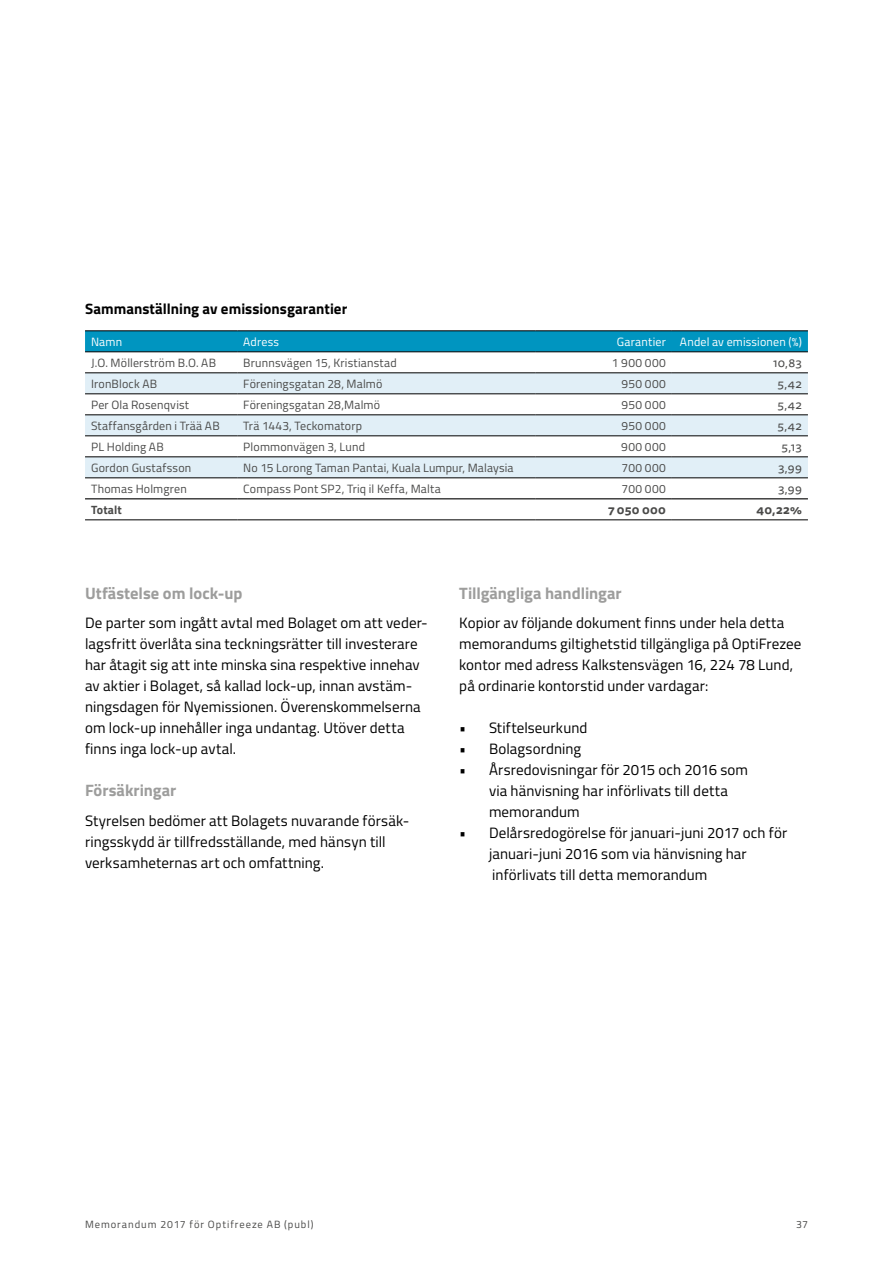
<style>
.page{position:relative;width:893px;height:1263px;background:#fff}
.page>*{position:absolute;margin:0;border:0;box-sizing:border-box;transform-origin:0 0}
.t1{font:700 16.5px "Titillium";color:#9d9d9c}
.t2{font:15px/21px "Titillium";letter-spacing:.005em;color:#000}
.t3{font:700 15px "Titillium";letter-spacing:.005em;color:#000}
.t4{font:12px "Titillium";letter-spacing:.015em;color:#4a4a49}
.t5{font:12px "Titillium";letter-spacing:.015em;color:#fff}
.t6{font:12px "Tisa Sans Pro";letter-spacing:.02em;color:#4a4a49}
.t7{font:700 12px "Tisa Sans Pro";letter-spacing:.025em;color:#4a4a49}
.t8{font:700 12px "Titillium";letter-spacing:.01em;color:#4a4a49}
.t9{font:10.5px "Titillium";letter-spacing:.09em;color:#4a4a49}
</style>
<div class="page">
<div style="left:85px;top:332px;width:723px;height:20px;background:#0095c0"></div>
<svg style="left:85px;top:374px;width:723px;height:104px;fill:#e1eff7"></svg>
<hr style="left:85px;top:457px;width:152px;height:1px;background:#000">
<hr style="left:237px;top:457px;width:299px;height:1px;background:#000">
<hr style="left:536px;top:457px;width:136px;height:1px;background:#000">
<hr style="left:672px;top:457px;width:136px;height:1px;background:#000">
<hr style="left:85px;top:352px;width:152px;height:1px;background:#000">
<hr style="left:237px;top:352px;width:299px;height:1px;background:#000">
<hr style="left:536px;top:352px;width:136px;height:1px;background:#000">
<hr style="left:672px;top:352px;width:136px;height:1px;background:#000">
<hr style="left:85px;top:373px;width:152px;height:1px;background:#000">
<hr style="left:237px;top:373px;width:299px;height:1px;background:#000">
<hr style="left:536px;top:373px;width:136px;height:1px;background:#000">
<hr style="left:672px;top:373px;width:136px;height:1px;background:#000">
<hr style="left:85px;top:394px;width:152px;height:1px;background:#000">
<hr style="left:237px;top:394px;width:299px;height:1px;background:#000">
<hr style="left:536px;top:394px;width:136px;height:1px;background:#000">
<hr style="left:672px;top:394px;width:136px;height:1px;background:#000">
<hr style="left:85px;top:415px;width:152px;height:1px;background:#000">
<hr style="left:237px;top:415px;width:299px;height:1px;background:#000">
<hr style="left:536px;top:415px;width:136px;height:1px;background:#000">
<hr style="left:672px;top:415px;width:136px;height:1px;background:#000">
<hr style="left:85px;top:436px;width:152px;height:1px;background:#000">
<hr style="left:237px;top:436px;width:299px;height:1px;background:#000">
<hr style="left:536px;top:436px;width:136px;height:1px;background:#000">
<hr style="left:672px;top:436px;width:136px;height:1px;background:#000">
<hr style="left:85px;top:478px;width:152px;height:1px;background:#000">
<hr style="left:237px;top:478px;width:299px;height:1px;background:#000">
<hr style="left:536px;top:478px;width:136px;height:1px;background:#000">
<hr style="left:672px;top:478px;width:136px;height:1px;background:#000">
<hr style="left:85px;top:331px;width:152px;height:1px;background:#000">
<hr style="left:237px;top:331px;width:299px;height:1px;background:#000">
<hr style="left:536px;top:331px;width:136px;height:1px;background:#000">
<hr style="left:672px;top:331px;width:136px;height:1px;background:#000">
<hr style="left:85px;top:520px;width:152px;height:1px;background:#000">
<hr style="left:237px;top:520px;width:299px;height:1px;background:#000">
<hr style="left:536px;top:520px;width:136px;height:1px;background:#000">
<hr style="left:672px;top:520px;width:136px;height:1px;background:#000">
<hr style="left:85px;top:498px;width:152px;height:1px;background:#000">
<hr style="left:237px;top:498px;width:299px;height:1px;background:#000">
<hr style="left:536px;top:498px;width:136px;height:1px;background:#000">
<hr style="left:672px;top:498px;width:136px;height:1px;background:#000">
<p class="t3" style="left:85px;top:297px;width:264px">Sammanställning av emissionsgarantier</p>
<p class="t5" style="left:91px;top:333px;width:33px">Namn</p>
<p class="t5" style="left:243px;top:333px;width:37px">Adress</p>
<p class="t5" style="left:617px;top:333px;width:186px">Garantier Andel av emissionen (%)</p>
<p class="t4" style="left:91px;top:354px;width:127px">J.O. Möllerström B.O. AB</p>
<p class="t4" style="left:243px;top:354px;width:155px">Brunnsvägen 15, Kristianstad</p>
<p class="t4" style="left:612px;top:354px;width:55px">1 900 000</p>
<p class="t6" style="left:773px;top:354px;width:30px">10,83</p>
<p class="t4" style="left:91px;top:375px;width:68px">IronBlock AB</p>
<p class="t4" style="left:243px;top:375px;width:141px">Föreningsgatan 28, Malmö</p>
<p class="t4" style="left:622px;top:375px;width:46px">950 000</p>
<p class="t6" style="left:778px;top:375px;width:26px">5,42</p>
<p class="t4" style="left:91px;top:396px;width:100px">Per Ola Rosenqvist</p>
<p class="t4" style="left:243px;top:396px;width:138px">Föreningsgatan 28,Malmö</p>
<p class="t4" style="left:622px;top:396px;width:46px">950 000</p>
<p class="t6" style="left:778px;top:396px;width:26px">5,42</p>
<p class="t4" style="left:91px;top:417px;width:130px">Staffansgården i Trää AB</p>
<p class="t4" style="left:243px;top:417px;width:120px">Trä 1443, Teckomatorp</p>
<p class="t4" style="left:622px;top:417px;width:46px">950 000</p>
<p class="t6" style="left:778px;top:417px;width:26px">5,42</p>
<p class="t4" style="left:91px;top:438px;width:74px">PL Holding AB</p>
<p class="t4" style="left:243px;top:438px;width:123px">Plommonvägen 3, Lund</p>
<p class="t4" style="left:621px;top:438px;width:46px">900 000</p>
<p class="t6" style="left:781px;top:438px;width:22px">5,13</p>
<p class="t4" style="left:91px;top:459px;width:102px">Gordon Gustafsson</p>
<p class="t4" style="left:243px;top:459px;width:272px">No 15 Lorong Taman Pantai, Kuala Lumpur, Malaysia</p>
<p class="t4" style="left:622px;top:459px;width:46px">700 000</p>
<p class="t6" style="left:778px;top:459px;width:25px">3,99</p>
<p class="t4" style="left:91px;top:480px;width:97px">Thomas Holmgren</p>
<p class="t4" style="left:243px;top:480px;width:199px">Compass Pont SP2, Triq il Keffa, Malta</p>
<p class="t4" style="left:622px;top:480px;width:46px">700 000</p>
<p class="t6" style="left:778px;top:480px;width:25px">3,99</p>
<p class="t8" style="left:91px;top:500px;width:32px">Totalt</p>
<p class="t7" style="left:608px;top:500px;width:59px">7 050 000</p>
<p class="t7" style="left:756px;top:500px;width:47px">40,22%</p>
<p class="t1" style="left:85px;top:580px;width:159px">Utfästelse om lock-up</p>
<p class="t2" style="left:85px;top:612px;width:344px">De parter som ingått avtal med Bolaget om att veder&shy;lagsfritt överlåta sina teckningsrätter till investerare har åtagit sig att inte minska sina respektive innehav av aktier i Bolaget, så kallad lock-up, innan avstäm&shy;ningsdagen för Nyemissionen. Överenskommelserna om lock-up innehåller inga undantag. Utöver detta finns inga lock-up avtal.</p>
<p class="t1" style="left:85px;top:778px;width:93px">Försäkringar</p>
<p class="t2" style="left:85px;top:809px;width:326px">Styrelsen bedömer att Bolagets nuvarande försäk&shy;ringsskydd är tillfredsställande, med hänsyn till verksamheternas art och omfattning.</p>
<p class="t1" style="left:459px;top:580px;width:164px">Tillgängliga handlingar</p>
<p class="t2" style="left:459px;top:612px;width:344px">Kopior av följande dokument finns under hela detta memorandums giltighetstid tillgängliga på OptiFrezee kontor med adress Kalkstensvägen 16, 224 78 Lund, på ordinarie kontorstid under vardagar:</p>
<p class="t2" style="left:459px;top:717px;width:130px">• Stiftelseurkund</p>
<p class="t2" style="left:459px;top:738px;width:123px">• Bolagsordning</p>
<p class="t2" style="left:489px;top:759px;width:261px;text-indent:-30px">• Årsredovisningar för 2015 och 2016 som via hänvisning har införlivats till detta memorandum</p>
<p class="t2" style="left:489px;top:822px;width:300px;text-indent:-30px">• Delårsredogörelse för januari-juni 2017 och för januari-juni 2016 som via hänvisning har införlivats till detta memorandum</p>
<p class="t9" style="left:85px;top:1217px;width:230px">Memorandum 2017 för Optifreeze AB (publ)</p>
<p class="t9" style="left:796px;top:1217px;width:13px">37</p>
</div>
